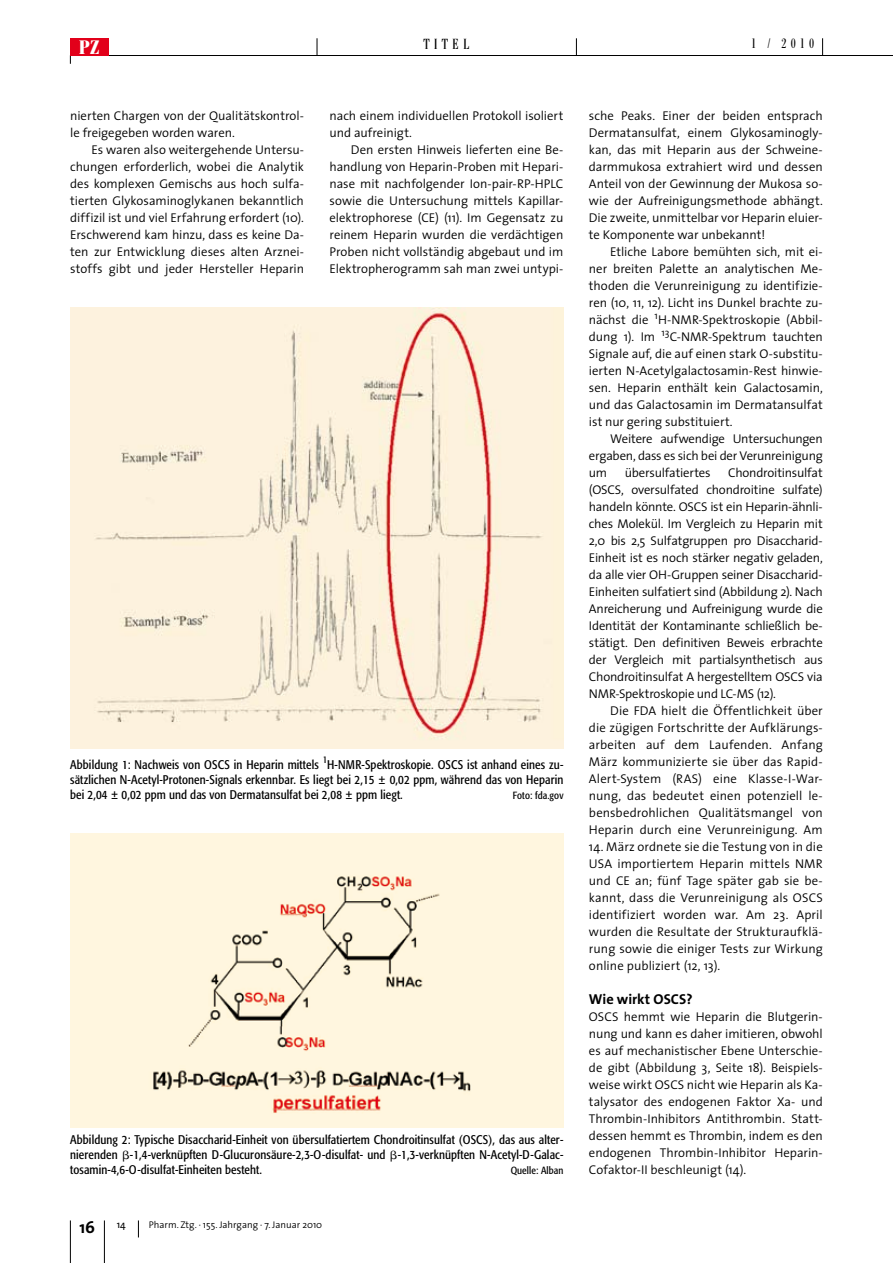
<style>
.page{position:relative;width:893px;height:1263px;background:#fff}
.page>*{position:absolute;margin:0;border:0;box-sizing:border-box;transform-origin:0 0}
.t1{font:700 condensed 19.2px "Bodoni Berthold BQ";color:#fff}
.t2{font:700 16.95px "The Sans";color:#000}
.t3{font:700 14.4px "The Sans";color:#000}
.t4{font:condensed 14.4px "Bodoni Berthold BQ";color:#000}
.t5{font:condensed 13.65px "Bodoni Berthold BQ";color:#000}
.t6{font:300 12.75px/17px "The Sans";letter-spacing:-.005em;color:#000;text-align:justify}
.t7{font:condensed 12.45px/15px "Formata";letter-spacing:.01em;color:#000;text-align:justify}
.t8{font:condensed 10.35px "Formata";letter-spacing:.01em;color:#000}
.t9{font:10.2px "The Sans";color:#000}
.t10{font:300 9.75px "The Sans";color:#000}
.s1{font-family:"Universal Std Greekw Math Pi";font-stretch:normal}
</style>
<div class="page">
<hr style="left:70px;top:1220px;width:1px;height:43px;background:#000">
<hr style="left:104px;top:1220px;width:1px;height:43px;background:#000">
<svg style="left:138px;top:1220px;width:1px;height:17px"></svg>
<hr style="left:70px;top:55px;width:823px;height:1px;background:#000">
<svg style="left:317px;top:38px;width:1px;height:17px"></svg>
<svg style="left:576px;top:38px;width:1px;height:17px"></svg>
<svg style="left:822px;top:38px;width:1px;height:17px"></svg>
<div style="left:70px;top:38px;width:38px;height:17px;background:#e2001a"></div>
<img style="left:70px;top:307px;width:493px;height:442px">
<img style="left:70px;top:834px;width:493px;height:294px">
<h1 class="t1" style="left:79px;top:36px;width:22px">PZ</h1>
<p class="t4" style="left:424px;top:36px;width:47px">Titel</p>
<p class="t5" style="left:751px;top:36px;width:65px">1 / 2010</p>
<p class="t6" style="left:70px;top:108px;width:235px">nierten Chargen von der Qualitätskontrol&shy;le freigegeben worden waren.</p>
<p class="t6" style="left:70px;top:142px;width:235px;text-indent:21px">Es waren also weitergehende Untersu&shy;chungen erforderlich, wobei die Analytik des komplexen Gemischs aus hoch sulfa&shy;tierten Glykosaminoglykanen bekanntlich diffizil ist und viel Erfahrung erfordert (10).<br>Erschwerend kam hinzu, dass es keine Da&shy;ten zur Entwicklung dieses alten Arznei&shy;stoffs gibt und jeder Hersteller Heparin</p>
<p class="t6" style="left:330px;top:108px;width:235px">nach einem individuellen Protokoll isoliert und aufreinigt.</p>
<p class="t6" style="left:330px;top:141px;width:235px;text-indent:21px">Den ersten Hinweis lieferten eine Be&shy;handlung von Heparin-Proben mit Hepari&shy;nase mit nachfolgender Ion-pair-RP-HPLC sowie die Untersuchung mittels Kapillar&shy;elektrophorese (CE) (11). Im Gegensatz zu reinem Heparin wurden die verdächtigen Proben nicht vollständig abgebaut und im Elektropherogramm sah man zwei untypi-</p>
<p class="t7" style="left:70px;top:757px;width:495px">Abbildung 1: Nachweis von OSCS in Heparin mittels <sup>1</sup>H-NMR-Spektroskopie. OSCS ist anhand eines zu&shy;sätzlichen N-Acetyl-Protonen-Signals erkennbar. Es liegt bei 2,15 ± 0,02 ppm, während das von Heparin bei 2,04 ± 0,02 ppm und das von Dermatansulfat bei 2,08 ± ppm liegt.</p>
<p class="t8" style="left:513px;top:789px;width:52px">Foto: fda.gov</p>
<p class="t7" style="left:70px;top:1132px;width:495px">Abbildung 2: Typische Disaccharid-Einheit von übersulfatiertem Chondroitinsulfat (OSCS), das aus alter&shy;nierenden <span class="s1">β</span>-1,4-verknüpften D-Glucuronsäure-2,3-O-disulfat- und <span class="s1">β</span>-1,3-verknüpften N-Acetyl-D-Galac&shy;tosamin-4,6-O-disulfat-Einheiten besteht.</p>
<p class="t8" style="left:511px;top:1164px;width:54px">Quelle: Alban</p>
<h2 class="t2" style="left:79px;top:1216px;width:17px">16</h2>
<p class="t10" style="left:149px;top:1218px;width:175px">Pharm. Ztg. · 155. Jahrgang · 7. Januar 2010</p>
<p class="t9" style="left:117px;top:1218px;width:10px">14</p>
<p class="t6" style="left:589px;top:107px;width:235px">sche Peaks. Einer der beiden entsprach Dermatansulfat, einem Glykosaminogly&shy;kan, das mit Heparin aus der Schweine&shy;darmmukosa extrahiert wird und dessen Anteil von der Gewinnung der Mukosa so&shy;wie der Aufreinigungsmethode abhängt.<br>Die zweite, unmittelbar vor Heparin eluier&shy;te Komponente war unbekannt!</p>
<p class="t6" style="left:589px;top:243px;width:235px;text-indent:21px">Etliche Labore bemühten sich, mit ei&shy;ner breiten Palette an analytischen Me&shy;thoden die Verunreinigung zu identifizie&shy;ren (10, 11, 12). Licht ins Dunkel brachte zu&shy;nächst die <sup>1</sup>H-NMR-Spektroskopie (Abbil&shy;dung 1). Im <sup>13</sup>C-NMR-Spektrum tauchten Signale auf, die auf einen stark O-substitu&shy;ierten N-Acetylgalactosamin-Rest hinwie&shy;sen. Heparin enthält kein Galactosamin, und das Galactosamin im Dermatansulfat ist nur gering substituiert.</p>
<p class="t6" style="left:589px;top:430px;width:235px;text-indent:21px">Weitere aufwendige Untersuchungen ergaben, dass es sich bei der Verunreinigung um</p>
<p class="t6" style="left:589px;top:464px;width:235px;text-indent:139px">Chondroitinsulfat (OSCS, oversulfated chondroitine sulfate) handeln könnte. OSCS ist ein Heparin-ähnli&shy;ches Molekül. Im Vergleich zu Heparin mit 2,0 bis 2,5 Sulfatgruppen pro Disaccharid-Einheit ist es noch stärker negativ geladen, da alle vier OH-Gruppen seiner Disaccharid-Einheiten sulfatiert sind (Abbildung 2). Nach Anreicherung und Aufreinigung wurde die Identität der Kontaminante schließlich be&shy;stätigt. Den definitiven Beweis erbrachte der Vergleich mit partialsynthetisch aus Chondroitinsulfat A hergestelltem OSCS via NMR-Spektroskopie und LC-MS (12).</p>
<p class="t6" style="left:589px;top:702px;width:235px;text-indent:21px">Die FDA hielt die Öffentlichkeit über die zügigen Fortschritte der Aufklärungs&shy;arbeiten auf dem Laufenden. Anfang März kommunizierte sie über das Rapid-Alert-System (RAS) eine Klasse-I-War&shy;nung, das bedeutet einen potenziell le&shy;bensbedrohlichen Qualitätsmangel von Heparin durch eine Verunreinigung. Am</p>
<p class="t6" style="left:589px;top:838px;width:235px">14. März ordnete sie die Testung von in die USA importiertem Heparin mittels NMR und CE an; fünf Tage später gab sie be&shy;kannt, dass die Verunreinigung als OSCS identifiziert worden war. Am 23. April wurden die Resultate der Strukturaufklä&shy;rung sowie die einiger Tests zur Wirkung online publiziert (12, 13).</p>
<p class="t3" style="left:589px;top:989px;width:105px">Wie wirkt OSCS?</p>
<p class="t6" style="left:589px;top:1008px;width:235px">OSCS hemmt wie Heparin die Blutgerin&shy;nung und kann es daher imitieren, obwohl es auf mechanistischer Ebene Unterschie&shy;de gibt (Abbildung 3, Seite 18). Beispiels&shy;weise wirkt OSCS nicht wie Heparin als Ka&shy;talysator des endogenen Faktor Xa- und Thrombin-Inhibitors Antithrombin. Statt&shy;dessen hemmt es Thrombin, indem es den endogenen Thrombin-Inhibitor Heparin-Cofaktor-II beschleunigt (14).</p>
<p class="t6" style="left:625px;top:464px;width:87px">übersulfatiertes</p>
</div>
